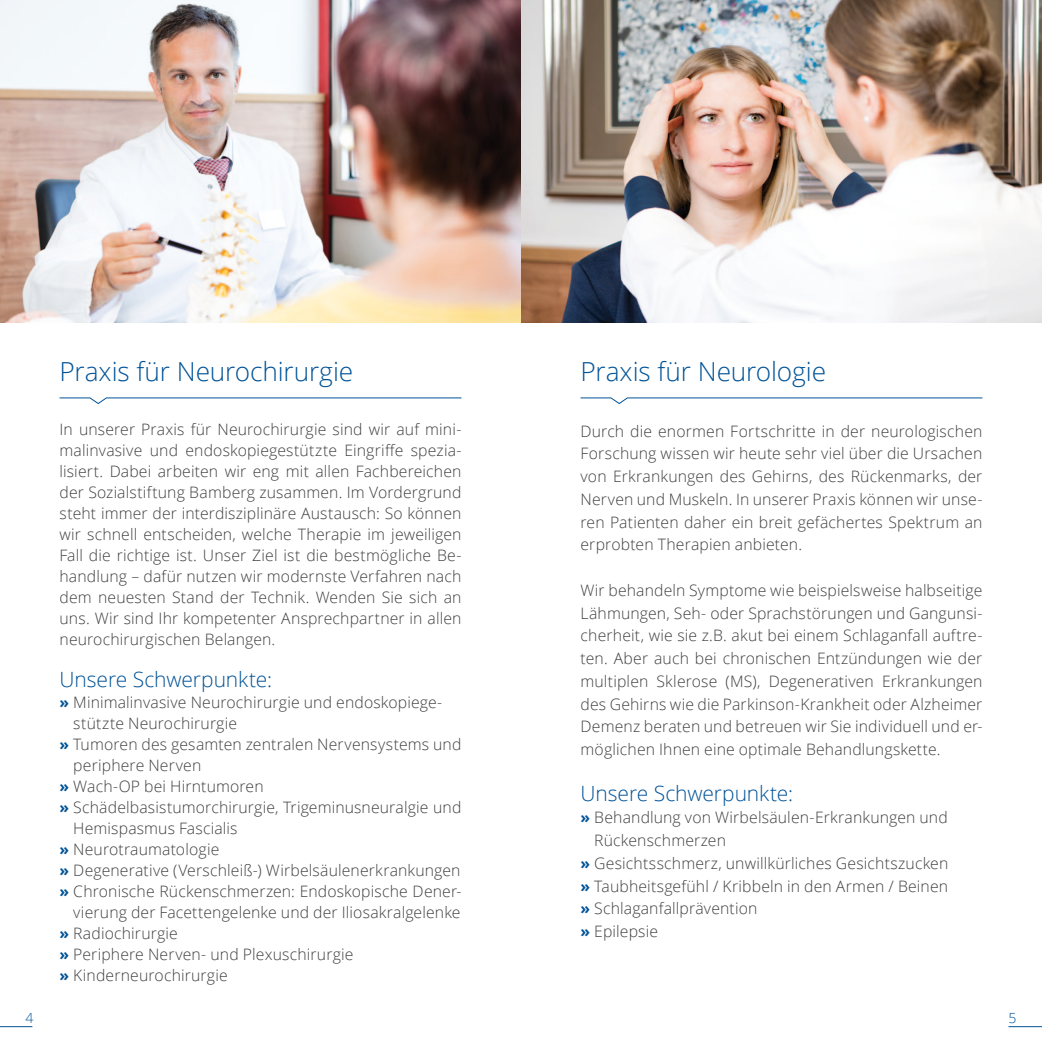
<style>
.page{position:relative;width:1042px;height:1042px;background:#fff}
.page>*{position:absolute;margin:0;border:0;box-sizing:border-box;transform-origin:0 0}
.t1{font:300 26.25px "Open Sans";letter-spacing:-.005em;color:#005397}
.t2{font:300 21px "Open Sans";letter-spacing:-.005em;color:#005397}
.t3{font:300 15.75px/22.8px "Open Sans";letter-spacing:.01em;color:#3e3e40;text-align:justify}
.t4{font:300 14px "Open Sans";color:#005397}
.s1{font-weight:700;color:#005397}
</style>
<div class="page">
<hr style="left:0;top:1026px;width:32px;height:1px;background:#005397">
<hr style="left:1008px;top:1026px;width:34px;height:1px;background:#005397">
<img style="left:0;top:0;width:1042px;height:323px">
<svg style="left:59px;top:397px;width:403px;height:7px"></svg>
<svg style="left:580px;top:397px;width:403px;height:7px"></svg>
<h1 class="t1" style="left:60px;top:353px;width:295px">Praxis für Neurochirurgie</h1>
<p class="t3" style="left:60px;top:418px;width:403px;line-height:21px">In unserer Praxis für Neurochirurgie sind wir auf mini&shy;malinvasive und endoskopiegestützte Eingriffe spezia&shy;lisiert. Dabei arbeiten wir eng mit allen Fachbereichen der Sozialstiftung Bamberg zusammen. Im Vordergrund steht immer der interdisziplinäre Austausch: So können wir schnell entscheiden, welche Therapie im jeweiligen Fall die richtige ist. Unser Ziel ist die bestmögliche Be&shy;handlung – dafür nutzen wir modernste Verfahren nach dem neuesten Stand der Technik. Wenden Sie sich an uns. Wir sind Ihr kompetenter Ansprechpartner in allen neurochirurgischen Belangen.</p>
<h2 class="t2" style="left:60px;top:665px;width:214px">Unsere Schwerpunkte:</h2>
<p class="t3" style="left:60px;top:690px;width:384px"><span class="s1">»</span> Minimalinvasive Neurochirurgie und endoskopiege-</p>
<p class="t3" style="left:73px;top:711px;width:165px">stützte Neurochirurgie</p>
<p class="t3" style="left:60px;top:732px;width:403px"><span class="s1">»</span> Tumoren des gesamten zentralen Nervensystems und</p>
<p class="t3" style="left:73px;top:753px;width:129px">periphere Nerven</p>
<p class="t3" style="left:60px;top:774px;width:206px"><span class="s1">»</span> Wach-OP bei Hirntumoren</p>
<p class="t3" style="left:60px;top:795px;width:403px"><span class="s1">»</span> Schädelbasistumorchirurgie, Trigeminusneuralgie und</p>
<p class="t3" style="left:73px;top:816px;width:166px">Hemispasmus Fascialis</p>
<p class="t3" style="left:60px;top:837px;width:161px"><span class="s1">»</span> Neurotraumatologie</p>
<p class="t3" style="left:60px;top:858px;width:402px"><span class="s1">»</span> Degenerative (Verschleiß-) Wirbelsäulenerkrankungen</p>
<p class="t3" style="left:60px;top:879px;width:403px"><span class="s1">»</span> Chronische Rückenschmerzen: Endoskopische Dener-</p>
<p class="t3" style="left:73px;top:900px;width:389px">vierung der Facettengelenke und der Iliosakralgelenke</p>
<p class="t3" style="left:60px;top:921px;width:120px"><span class="s1">»</span> Radiochirurgie</p>
<p class="t3" style="left:60px;top:942px;width:295px"><span class="s1">»</span> Periphere Nerven- und Plexuschirurgie</p>
<p class="t3" style="left:60px;top:963px;width:170px"><span class="s1">»</span> Kinderneurochirurgie</p>
<h1 class="t1" style="left:580px;top:353px;width:247px">Praxis für Neurologie</h1>
<p class="t3" style="left:580px;top:419px;width:403px">Durch die enormen Fortschritte in der neurologischen Forschung wissen wir heute sehr viel über die Ursachen von Erkrankungen des Gehirns, des Rückenmarks, der Nerven und Muskeln. In unserer Praxis können wir unse&shy;ren Patienten daher ein breit gefächertes Spektrum an erprobten Therapien anbieten.</p>
<p class="t3" style="left:580px;top:578px;width:403px">Wir behandeln Symptome wie beispielsweise halbseitige Lähmungen, Seh- oder Sprachstörungen und Gangunsi&shy;cherheit, wie sie z.B. akut bei einem Schlaganfall auftre&shy;ten. Aber auch bei chronischen Entzündungen wie der multiplen Sklerose (MS), Degenerativen Erkrankungen des Gehirns wie die Parkinson-Krankheit oder Alzheimer Demenz beraten und betreuen wir Sie individuell und er&shy;möglichen Ihnen eine optimale Behandlungskette.</p>
<h2 class="t2" style="left:580px;top:778px;width:214px">Unsere Schwerpunkte:</h2>
<p class="t3" style="left:580px;top:806px;width:369px"><span class="s1">»</span> Behandlung von Wirbelsäulen-Erkrankungen und</p>
<p class="t3" style="left:594px;top:828px;width:133px">Rückenschmerzen</p>
<p class="t3" style="left:580px;top:851px;width:369px"><span class="s1">»</span> Gesichtsschmerz, unwillkürliches Gesichtszucken</p>
<p class="t3" style="left:580px;top:874px;width:369px"><span class="s1">»</span> Taubheitsgefühl / Kribbeln in den Armen / Beinen</p>
<p class="t3" style="left:580px;top:897px;width:178px"><span class="s1">»</span> Schlaganfallprävention</p>
<p class="t3" style="left:580px;top:919px;width:79px"><span class="s1">»</span> Epilepsie</p>
<p class="t4" style="left:25px;top:1008px;width:9px">4</p>
<p class="t4" style="left:1008px;top:1008px;width:9px">5</p>
</div>
